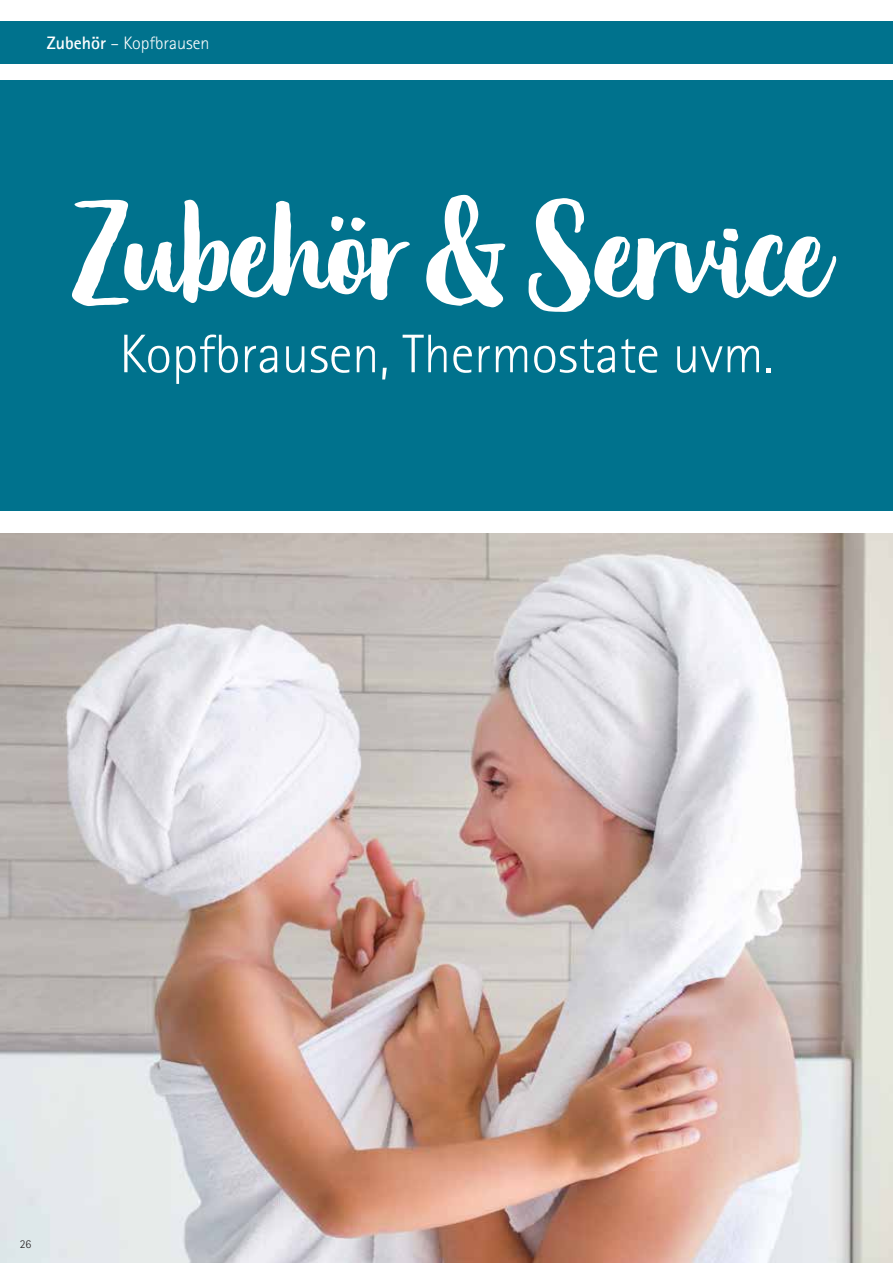
<style>
.page{position:relative;width:893px;height:1263px;background:#fff}
.page>*{position:absolute;margin:0;border:0;box-sizing:border-box;transform-origin:0 0}
.t1{font:142.8px "Organika Script";letter-spacing:-.02em;color:#fff}
.t2{font:300 54.45px "Rotis Sans Serif Std";color:#fff}
.t3{font:300 18px "Rotis Sans Serif Std";color:#fff}
.t4{font:300 12px "Rotis Sans Serif Std";color:#231f20}
.s1{font-weight:700}
</style>
<div class="page">
<div style="left:0;top:21px;width:893px;height:43px;background:#00728d"></div>
<div style="left:0;top:81px;width:893px;height:430px;background:#00728d"></div>
<img style="left:0;top:534px;width:893px;height:729px">
<p class="t3" style="left:47px;top:33px;width:164px"><span class="s1">Zubehör</span> – Kopfbrausen</p>
<h1 class="t1" style="left:69px;top:167px;width:753px">Zubehör &amp; Service</h1>
<p class="t2" style="left:119px;top:323px;width:655px">Kopfbrausen, Thermostate uvm.</p>
<p class="t4" style="left:20px;top:1237px;width:13px">26</p>
</div>
